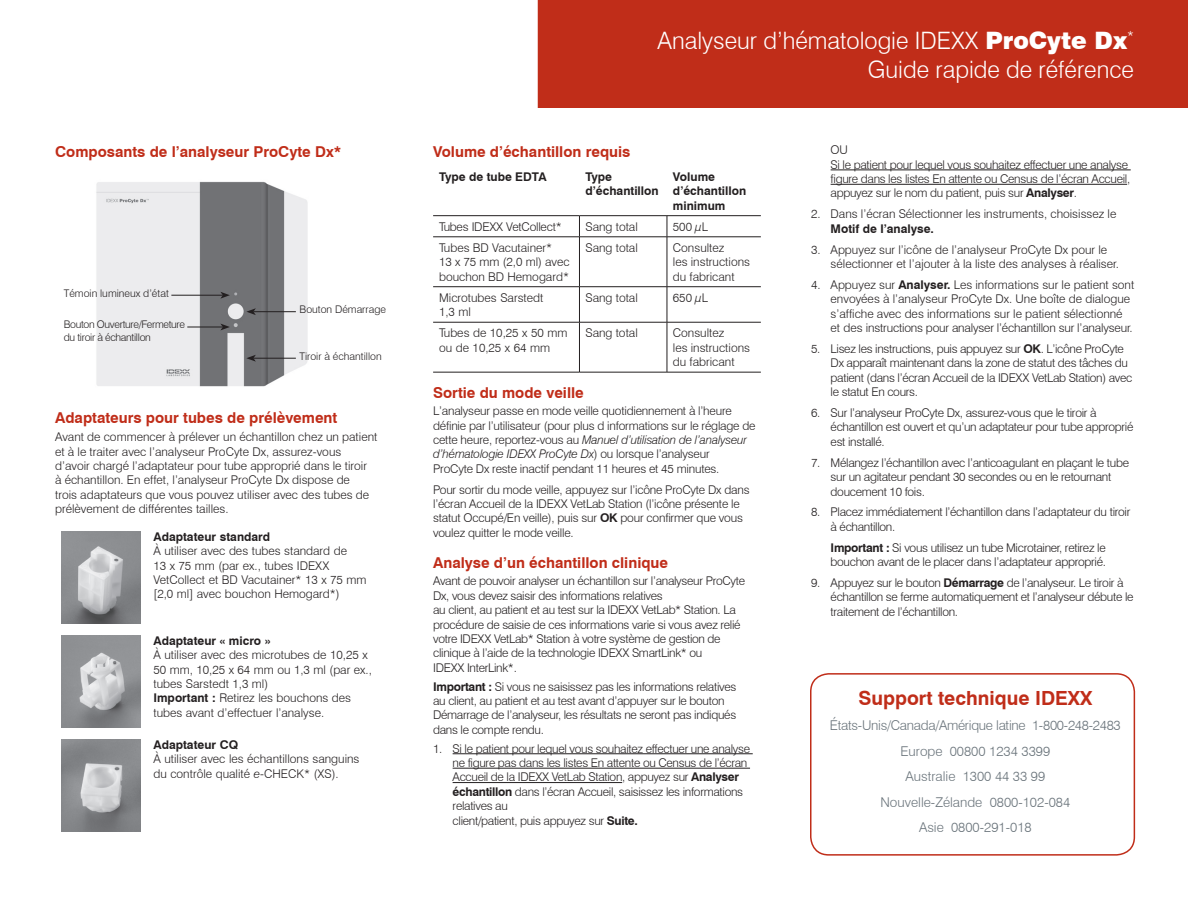
<style>
.page{position:relative;width:1188px;height:918px;background:#fff}
.page>*{position:absolute;margin:0;border:0;box-sizing:border-box;transform-origin:0 0}
.t1{font:300 24px/28.8px "Swiss 721 BT";color:#fff;text-align:right}
.t2{font:700 19.5px "Swiss 721 BT";color:#c02d19}
.t3{font:700 15px "Swiss 721 BT";color:#c02d19}
.t4{font:300 13.5px/25.5px "Swiss 721 BT";color:#6a747b;text-align:center}
.t5{font:300 12px/14.4px "Swiss 721 BT";letter-spacing:-.025em;color:#231f20}
.t6{font:300 12px/14.4px "Swiss 721 BT";color:#231f20}
.t7{font:700 12px/14.4px "Swiss 721 BT";color:#231f20}
.t8{font:300 10.5px "Swiss 721 BT";color:#231f20}
.t9{font:300 10.5px/12.6px "Swiss 721 BT";letter-spacing:-.03em;color:#231f20}
.s1{font-weight:700}
.s2{font-style:italic}
.s3{font-weight:900}
</style>
<div class="page">
<div style="left:810px;top:673px;width:325px;height:183px;border:2px solid #c02d19;border-radius:18px"></div>
<div style="left:538px;top:0;width:650px;height:108px;background:#c02d19"></div>
<img style="left:61px;top:532px;width:80px;height:92px">
<img style="left:61px;top:636px;width:80px;height:92px">
<img style="left:61px;top:740px;width:80px;height:92px">
<img style="left:96px;top:181px;width:212px;height:206px">
<hr style="left:453px;top:754px;width:300px;height:1px;background:#231f20">
<hr style="left:453px;top:768px;width:297px;height:1px;background:#231f20">
<hr style="left:453px;top:782px;width:169px;height:1px;background:#231f20">
<hr style="left:433px;top:215px;width:146px;height:1px;background:#231f20">
<hr style="left:579px;top:215px;width:88px;height:1px;background:#231f20">
<svg style="left:579px;top:216px;width:1px;height:21px"></svg>
<hr style="left:667px;top:215px;width:94px;height:1px;background:#231f20">
<svg style="left:667px;top:216px;width:1px;height:21px"></svg>
<hr style="left:433px;top:237px;width:146px;height:1px;background:#231f20">
<hr style="left:579px;top:237px;width:88px;height:1px;background:#231f20">
<hr style="left:579px;top:237px;width:1px;height:50px;background:#231f20">
<hr style="left:667px;top:237px;width:94px;height:1px;background:#231f20">
<hr style="left:667px;top:237px;width:1px;height:50px;background:#231f20">
<hr style="left:433px;top:286px;width:146px;height:1px;background:#231f20">
<hr style="left:579px;top:286px;width:88px;height:1px;background:#231f20">
<hr style="left:579px;top:287px;width:1px;height:35px;background:#231f20">
<hr style="left:667px;top:286px;width:94px;height:1px;background:#231f20">
<hr style="left:667px;top:287px;width:1px;height:35px;background:#231f20">
<hr style="left:433px;top:322px;width:146px;height:1px;background:#231f20">
<hr style="left:579px;top:322px;width:88px;height:1px;background:#231f20">
<hr style="left:579px;top:322px;width:1px;height:50px;background:#231f20">
<hr style="left:667px;top:322px;width:94px;height:1px;background:#231f20">
<hr style="left:667px;top:322px;width:1px;height:50px;background:#231f20">
<hr style="left:433px;top:372px;width:146px;height:1px;background:#231f20">
<hr style="left:579px;top:372px;width:88px;height:1px;background:#231f20">
<hr style="left:667px;top:372px;width:94px;height:1px;background:#231f20">
<hr style="left:831px;top:170px;width:300px;height:1px;background:#231f20">
<hr style="left:831px;top:184px;width:296px;height:1px;background:#231f20">
<hr style="left:187px;top:327px;width:36px;height:1px;background:#231f20">
<svg style="left:220px;top:324px;width:10px;height:6px"></svg>
<hr style="left:171px;top:295px;width:52px;height:1px;background:#231f20">
<svg style="left:220px;top:292px;width:10px;height:7px"></svg>
<hr style="left:253px;top:311px;width:43px;height:1px;background:#231f20">
<svg style="left:246px;top:308px;width:10px;height:7px"></svg>
<hr style="left:253px;top:358px;width:43px;height:1px;background:#231f20">
<svg style="left:246px;top:355px;width:10px;height:7px"></svg>
<p class="t3" style="left:55px;top:142px;width:288px">Composants de l’analyseur ProCyte Dx*</p>
<p class="t8" style="left:64px;top:287px;width:107px">Témoin lumineux d’état</p>
<p class="t9" style="left:64px;top:318px;width:123px">Bouton Ouverture/Fermeture du tiroir à échantillon</p>
<p class="t8" style="left:300px;top:303px;width:88px">Bouton Démarrage</p>
<p class="t8" style="left:300px;top:350px;width:84px">Tiroir à échantillon</p>
<p class="t3" style="left:55px;top:409px;width:284px">Adaptateurs pour tubes de prélèvement</p>
<p class="t6" style="left:55px;top:430px;width:324px">Avant de commencer à prélever un échantillon chez un patient et à le traiter avec l’analyseur ProCyte Dx, assurez-vous d’avoir chargé l’adaptateur pour tube approprié dans le tiroir<br>à échantillon. En effet, l’analyseur ProCyte Dx dispose de<br>trois adaptateurs que vous pouvez utiliser avec des tubes de prélèvement de différentes tailles.</p>
<p class="t7" style="left:153px;top:529px;width:118px">Adaptateur standard</p>
<p class="t6" style="left:153px;top:544px;width:215px">À utiliser avec des tubes standard de<br>13 x 75 mm (par ex., tubes IDEXX VetCollect et BD Vacutainer* 13 x 75 mm [2,0 ml] avec bouchon Hemogard*)</p>
<p class="t7" style="left:153px;top:633px;width:118px">Adaptateur « micro »</p>
<p class="t6" style="left:153px;top:648px;width:220px">À utiliser avec des microtubes de 10,25 x 50 mm, 10,25 x 64 mm ou 1,3 ml (par ex., tubes Sarstedt 1,3 ml)<br><span class="s1">Important :</span> Retirez les bouchons des tubes avant d’effectuer l’analyse.</p>
<p class="t7" style="left:153px;top:737px;width:86px">Adaptateur CQ</p>
<p class="t6" style="left:153px;top:752px;width:208px">À utiliser avec les échantillons sanguins du contrôle qualité <span class="s2">e</span>-CHECK* (XS).</p>
<h1 class="t1" style="left:658px;top:26px;width:478px">Analyseur d’hématologie IDEXX <span class="s3">ProCyte Dx</span><sup>*<br></sup>Guide rapide de référence</h1>
<p class="t3" style="left:433px;top:142px;width:199px">Volume d’échantillon requis</p>
<p class="t7" style="left:439px;top:169px;width:109px">Type de tube EDTA</p>
<p class="t7" style="left:585px;top:169px;width:75px">Type d’échantillon</p>
<p class="t7" style="left:673px;top:169px;width:75px">Volume d’échantillon minimum</p>
<p class="t5" style="left:439px;top:219px;width:124px">Tubes IDEXX VetCollect*</p>
<p class="t6" style="left:585px;top:219px;width:54px">Sang total</p>
<p class="t5" style="left:673px;top:219px;width:36px">500 µL</p>
<p class="t6" style="left:439px;top:240px;width:132px">Tubes BD Vacutainer*<br>13 x 75 mm (2,0 ml) avec bouchon BD Hemogard*</p>
<p class="t6" style="left:585px;top:240px;width:54px">Sang total</p>
<p class="t6" style="left:673px;top:240px;width:79px">Consultez<br>les instructions du fabricant</p>
<p class="t6" style="left:439px;top:290px;width:106px">Microtubes Sarstedt<br>1,3 ml</p>
<p class="t6" style="left:585px;top:290px;width:54px">Sang total</p>
<p class="t5" style="left:673px;top:290px;width:36px">650 µL</p>
<p class="t6" style="left:439px;top:326px;width:130px">Tubes de 10,25 x 50 mm ou de 10,25 x 64 mm</p>
<p class="t6" style="left:585px;top:326px;width:54px">Sang total</p>
<p class="t6" style="left:673px;top:326px;width:79px">Consultez<br>les instructions du fabricant</p>
<p class="t3" style="left:433px;top:383px;width:152px">Sortie du mode veille</p>
<p class="t5" style="left:433px;top:404px;width:324px">L’analyseur passe en mode veille quotidiennement à l’heure définie par l’utilisateur (pour plus d informations sur le réglage de cette heure, reportez-vous au <span class="s2">Manuel d’utilisation de l’analyseur d’hématologie IDEXX ProCyte Dx</span>) ou lorsque l’analyseur<br>ProCyte Dx reste inactif pendant 11 heures et 45 minutes.</p>
<p class="t5" style="left:433px;top:482px;width:318px">Pour sortir du mode veille, appuyez sur l’icône ProCyte Dx dans l’écran Accueil de la IDEXX VetLab Station (l’icône présente le statut Occupé/En veille), puis sur <span class="s1">OK</span> pour confirmer que vous voulez quitter le mode veille.</p>
<p class="t3" style="left:433px;top:553px;width:237px">Analyse d’un échantillon clinique</p>
<p class="t5" style="left:433px;top:574px;width:314px">Avant de pouvoir analyser un échantillon sur l’analyseur ProCyte Dx, vous devez saisir des informations relatives<br>au client, au patient et au test sur la IDEXX VetLab* Station. La procédure de saisie de ces informations varie si vous avez relié votre IDEXX VetLab* Station à votre système de gestion de clinique à l’aide de la technologie IDEXX SmartLink* ou<br>IDEXX InterLink*.</p>
<p class="t5" style="left:433px;top:679px;width:305px"><span class="s1">Important :</span> Si vous ne saisissez pas les informations relatives au client, au patient et au test avant d’appuyer sur le bouton Démarrage de l’analyseur, les résultats ne seront pas indiqués dans le compte rendu.</p>
<p class="t5" style="left:453px;top:741px;width:299px;text-indent:-20px">1. Si le patient pour lequel vous souhaitez effectuer une analyse ne figure pas dans les listes En attente ou Census de l’écran Accueil de la IDEXX VetLab Station, appuyez sur <span class="s1">Analyser échantillon</span> dans l’écran Accueil, saisissez les informations relatives au<br>client/patient, puis appuyez sur <span class="s1">Suite.</span></p>
<p class="t5" style="left:831px;top:143px;width:301px">OU<br>Si le patient pour lequel vous souhaitez effectuer une analyse figure dans les listes En attente ou Census de l’écran Accueil, appuyez sur le nom du patient, puis sur <span class="s1">Analyser</span>.</p>
<p class="t6" style="left:811px;top:207px;width:307px">2. Dans l’écran Sélectionner les instruments, choisissez le</p>
<p class="t7" style="left:831px;top:221px;width:105px">Motif de l’analyse.</p>
<p class="t6" style="left:831px;top:242px;width:290px;text-indent:-20px">3. Appuyez sur l’icône de l’analyseur ProCyte Dx pour le sélectionner et l’ajouter à la liste des analyses à réaliser.</p>
<p class="t6" style="left:831px;top:277px;width:305px;text-indent:-20px">4. Appuyez sur <span class="s1">Analyser.</span> Les informations sur le patient sont envoyées à l’analyseur ProCyte Dx. Une boîte de dialogue s’affiche avec des informations sur le patient sélectionné et des instructions pour analyser l’échantillon sur l’analyseur.</p>
<p class="t5" style="left:831px;top:341px;width:303px;text-indent:-20px">5. Lisez les instructions, puis appuyez sur <span class="s1">OK</span>. L’icône ProCyte Dx apparaît maintenant dans la zone de statut des tâches du patient (dans l’écran Accueil de la IDEXX VetLab Station) avec le statut En cours.</p>
<p class="t5" style="left:831px;top:405px;width:304px;text-indent:-20px">6. Sur l’analyseur ProCyte Dx, assurez-vous que le tiroir à échantillon est ouvert et qu’un adaptateur pour tube approprié est installé.</p>
<p class="t5" style="left:831px;top:455px;width:300px;text-indent:-20px">7. Mélangez l’échantillon avec l’anticoagulant en plaçant le tube sur un agitateur pendant 30 secondes ou en le retournant doucement 10 fois.</p>
<p class="t5" style="left:831px;top:505px;width:301px;text-indent:-20px">8. Placez immédiatement l’échantillon dans l’adaptateur du tiroir à échantillon.</p>
<p class="t5" style="left:831px;top:540px;width:277px"><span class="s1">Important :</span> Si vous utilisez un tube Microtainer, retirez le bouchon avant de le placer dans l’adaptateur approprié.</p>
<p class="t5" style="left:831px;top:575px;width:304px;text-indent:-20px">9. Appuyez sur le bouton <span class="s1">Démarrage</span> de l’analyseur. Le tiroir à échantillon se ferme automatiquement et l’analyseur débute le traitement de l’échantillon.</p>
<h2 class="t2" style="left:858px;top:686px;width:235px">Support technique IDEXX</h2>
<p class="t4" style="left:830px;top:713px;width:292px">États-Unis/Canada/Amérique latine 1-800-248-2483<br>Europe 00800 1234 3399<br>Australie 1300 44 33 99<br>Nouvelle-Zélande 0800-102-084<br>Asie 0800-291-018</p>
</div>
